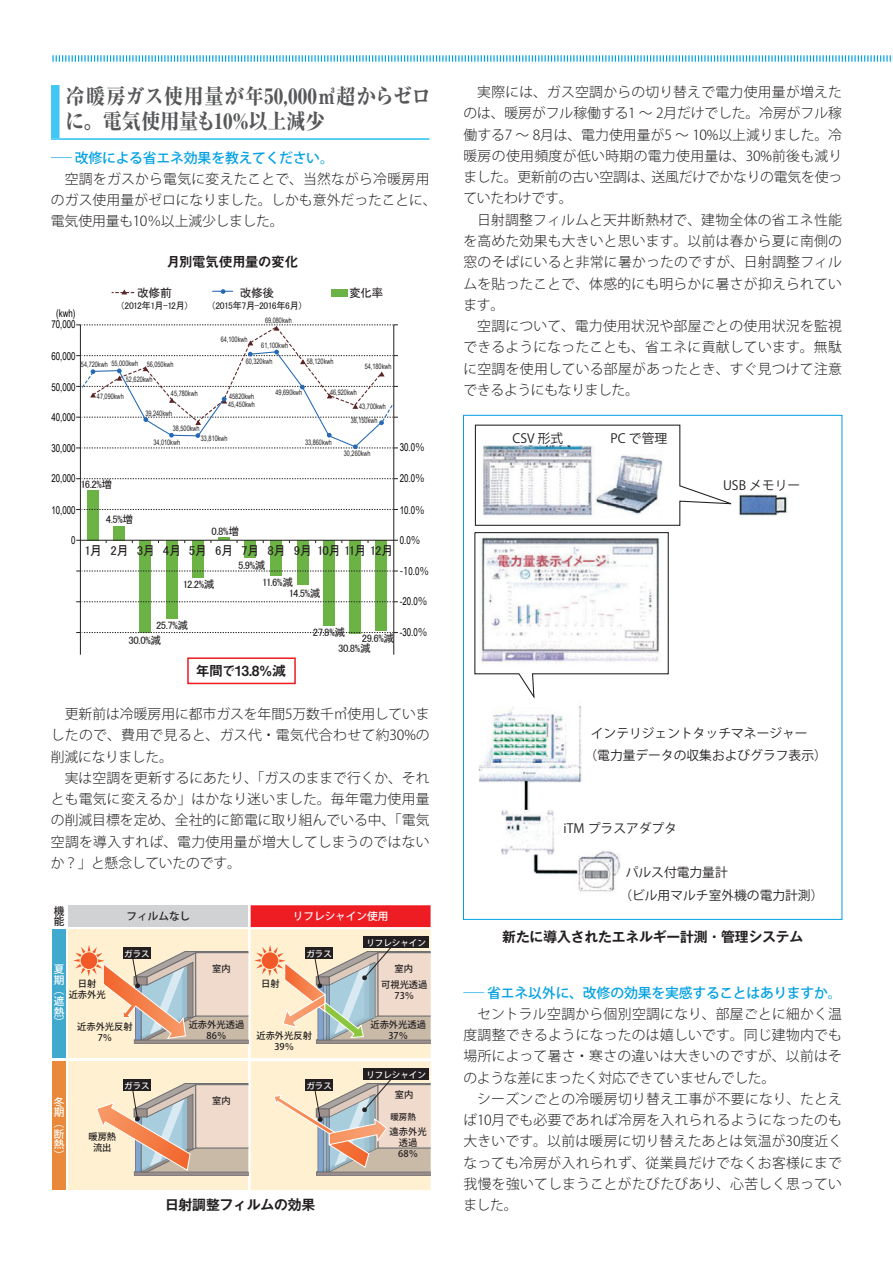
<style>
.page{position:relative;width:893px;height:1263px;background:#fff}
.page>*{position:absolute;margin:0;border:0;box-sizing:border-box;transform-origin:0 0}
.t1{font:800 21.3px/25.5px "Ryumin Pr 6";color:#57585a;scale:.9 1}
.t2{font:13.95px "Midashi Go Pr 6 MB31";letter-spacing:-.065em;color:#231f20}
.t3{font:300 13.8px/21.3px "Koz Go Pro";letter-spacing:.01em;color:#231f20;text-align:justify}
.t4{font:500 13.8px "Koz Go Pro";letter-spacing:-.01em;color:#00a1e3;scale:1.5 1}
.t5{font:700 13.8px "Gothic MB101 Pr 6 De";letter-spacing:-.01em;color:#231f20}
.t6{font:12.9px "MS P Gothic";letter-spacing:-.06em;color:#231f20}
.t7{font:12.75px/22.4px "Koz Go Pro";color:#231f20}
.t8{font:11.85px "MS P Gothic";letter-spacing:-.035em;color:#231f20}
.t9{font:10.8px "Arial Narrow";color:#030303;scale:.9 1}
.t10{font:10.8px/16.4px "MS P Gothic";letter-spacing:-.045em;color:#231f20}
.t11{font:10.8px "Koz Go Pr 6 N";color:#030303;scale:.9 1}
.t12{font:500 10.65px/10.6px "Koz Go Pr 6 N";color:#fff;text-align:justify}
.t13{font:500 10.65px/10.6px "Koz Go Pr 6 N";color:#231f20}
.t14{font:9.6px "MS P Gothic";letter-spacing:-.055em;color:#231f20}
.t15{font:500 9.3px/10.9px "Koz Go Pr 6 N";color:#231f20;text-align:center}
.t16{font:500 8.55px "Koz Go Pr 6 N";color:#fff}
.t17{font:500 8.55px "Koz Go Pr 6 N";color:#231f20}
.t18{font:7.5px/14.5px "Arial Narrow";color:#231f20;scale:.9 1}
.s1{font-family:"Koz Go Pr 6 N"}
.s2{font-family:"Arial Narrow"}
</style>
<div class="page">
<svg style="left:52px;top:55px;width:841px;height:7px"></svg>
<div style="left:51px;top:85px;width:9px;height:53px;background:#40c7f4"></div>
<hr style="left:51px;top:138px;width:378px;height:2px;background:#40c7f4">
<div style="left:68px;top:929px;width:180px;height:129px;background:#fef0d0"></div>
<div style="left:251px;top:929px;width:180px;height:129px;background:#fef0d0"></div>
<div style="left:68px;top:905px;width:180px;height:22px;background:#d1d2d4"></div>
<div style="left:251px;top:905px;width:180px;height:22px;background:#ee1d23"></div>
<div style="left:363px;top:936px;width:66px;height:12px;background:#231f20"></div>
<svg style="left:73px;top:945px;width:358px;height:98px"></svg>
<div style="left:68px;top:1061px;width:180px;height:129px;background:#fef0d0"></div>
<div style="left:52px;top:929px;width:14px;height:129px;background:#3fa9ce"></div>
<div style="left:52px;top:1061px;width:14px;height:129px;background:#e98939"></div>
<div style="left:251px;top:1061px;width:180px;height:129px;background:#fef0d0"></div>
<div style="left:363px;top:1068px;width:66px;height:11px;background:#231f20"></div>
<div style="left:123px;top:1080px;width:28px;height:11px;background:#231f20"></div>
<svg style="left:274px;top:1078px;width:157px;height:97px"></svg>
<svg style="left:96px;top:1083px;width:153px;height:92px"></svg>
<div style="left:331px;top:289px;width:16px;height:7px;background:#6cb346"></div>
<svg style="left:76px;top:324px;width:322px;height:331px"></svg>
<svg style="left:212px;top:289px;width:21px;height:5px"></svg>
<svg style="left:112px;top:289px;width:22px;height:5px"></svg>
<div style="left:187px;top:657px;width:109px;height:27px;border:2px solid #ee1d23"></div>
<hr style="left:80px;top:540px;width:314px;height:1px;background:#231f20">
<img style="left:478px;top:494px;width:310px;height:399px">
<svg style="left:474px;top:424px;width:264px;height:277px"></svg>
<div style="left:720px;top:441px;width:84px;height:51px;background:#fff"></div>
<h1 class="t1" style="left:65px;top:82px;width:407px">冷暖房ガス使用量が年50,000㎥超からゼロに。電気使用量も10％以上減少</h1>
<p class="t4" style="left:51px;top:149px;width:190px">― 改修による省エネ効果を教えてください。</p>
<p class="t3" style="left:51px;top:168px;width:387px;text-align:left;text-indent:14px">空調をガスから電気に変えたことで、当然ながら冷暖房用のガス使用量がゼロになりました。しかも意外だったことに、電気使用量も10％以上減少しました。</p>
<p class="t2" style="left:166px;top:251px;width:133px">月別電気使用量の変化</p>
<p class="t8" style="left:240px;top:286px;width:36px">改修後</p>
<p class="t14" style="left:211px;top:300px;width:93px">（2015年7月-2016年6月）</p>
<p class="t8" style="left:137px;top:286px;width:36px">改修前</p>
<p class="t14" style="left:120px;top:300px;width:70px">（2012年1月-12月）</p>
<p class="t8" style="left:349px;top:286px;width:36px">変化率</p>
<p class="t9" style="left:56px;top:306px;width:23px">(kwh)</p>
<p class="t9" style="left:51px;top:348px;width:28px">60,000</p>
<p class="t9" style="left:51px;top:379px;width:28px">50,000</p>
<p class="t18" style="left:265px;top:313px;width:31px">69,080kwh</p>
<p class="t18" style="left:261px;top:338px;width:31px">61,100kwh</p>
<p class="t9" style="left:51px;top:317px;width:28px">70,000</p>
<p class="t18" style="left:221px;top:332px;width:31px">64,100kwh</p>
<p class="t18" style="left:307px;top:353px;width:31px">58,120kwh</p>
<p class="t18" style="left:330px;top:385px;width:31px">46,920kwh</p>
<p class="t18" style="left:246px;top:354px;width:31px">60,320kwh</p>
<p class="t18" style="left:81px;top:357px;width:104px">54,720kwh 55,000kwh 56,050kwh</p>
<p class="t18" style="left:171px;top:386px;width:31px">45,780kwh</p>
<p class="t18" style="left:145px;top:406px;width:31px">39,240kwh</p>
<p class="t18" style="left:153px;top:434px;width:31px">34,010kwh</p>
<p class="t18" style="left:201px;top:431px;width:31px">33,810kwh</p>
<p class="t18" style="left:365px;top:359px;width:31px">54,180kwh</p>
<p class="t18" style="left:351px;top:399px;width:41px;text-indent:9px">43,700kwh<br>38,150kwh</p>
<p class="t18" style="left:126px;top:372px;width:31px">52,620kwh</p>
<p class="t18" style="left:275px;top:384px;width:31px">49,690kwh</p>
<p class="t18" style="left:229px;top:388px;width:30px">45820kwh</p>
<p class="t18" style="left:97px;top:389px;width:31px">47,090kwh</p>
<p class="t18" style="left:228px;top:397px;width:31px">45,450kwh</p>
<p class="t9" style="left:51px;top:409px;width:28px">40,000</p>
<p class="t9" style="left:51px;top:440px;width:28px">30,000</p>
<p class="t9" style="left:51px;top:470px;width:28px">20,000</p>
<p class="t9" style="left:51px;top:502px;width:28px">10,000</p>
<p class="t9" style="left:71px;top:532px;width:6px">0</p>
<p class="t18" style="left:173px;top:421px;width:31px">38,500kwh</p>
<p class="t18" style="left:305px;top:435px;width:31px">33,860kwh</p>
<p class="t9" style="left:400px;top:439px;width:29px">30.0<span class="s1">％</span></p>
<p class="t9" style="left:400px;top:471px;width:29px">20.0<span class="s1">％</span></p>
<p class="t9" style="left:400px;top:502px;width:29px">10.0<span class="s1">％</span></p>
<p class="t9" style="left:400px;top:532px;width:24px">0.0<span class="s1">％</span></p>
<p class="t11" style="left:400px;top:565px;width:34px">-1<span class="s2">0.0</span>％</p>
<p class="t9" style="left:400px;top:594px;width:32px">-20.0<span class="s1">％</span></p>
<p class="t9" style="left:400px;top:625px;width:32px">-30.0<span class="s1">％</span></p>
<p class="t18" style="left:344px;top:446px;width:31px">30,260kwh</p>
<p class="t10" style="left:81px;top:476px;width:33px">16.2%増</p>
<p class="t10" style="left:106px;top:511px;width:29px">4.5%増</p>
<p class="t10" style="left:212px;top:523px;width:29px">0.8%増</p>
<p class="t6" style="left:84px;top:544px;width:311px">1月 2月 3月 4月 5月 6月 7月 8月 9月 10月 11月 12月</p>
<p class="t10" style="left:262px;top:557px;width:32px;text-indent:-24px">5.9%減<br>11.6%減</p>
<p class="t10" style="left:289px;top:585px;width:33px">14.5%減</p>
<p class="t10" style="left:338px;top:623px;width:34px;line-height:17px;text-indent:-25px">27.8%減<br>30.8%減</p>
<p class="t10" style="left:183px;top:575px;width:33px">12.2%減</p>
<p class="t10" style="left:156px;top:617px;width:34px">25.7%減</p>
<p class="t10" style="left:362px;top:630px;width:34px">29.6%減</p>
<p class="t10" style="left:129px;top:632px;width:34px">30.0%減</p>
<p class="t2" style="left:196px;top:660px;width:92px">年間で13.8％減</p>
<p class="t3" style="left:51px;top:703px;width:380px;text-indent:14px">更新前は冷暖房用に都市ガスを年間5万数千㎥使用していましたので、費用で見ると、ガス代・電気代合わせて約30%の削減になりました。</p>
<p class="t3" style="left:51px;top:767px;width:380px;text-indent:14px">実は空調を更新するにあたり、「ガスのままで行くか、それとも電気に変えるか」はかなり迷いました。毎年電力使用量の削減目標を定め、全社的に節電に取り組んでいる中、「電気空調を導入すれば、電力使用量が増大してしまうのではないか？」と懸念していたのです。</p>
<p class="t13" style="left:54px;top:905px;width:12px">機能</p>
<p class="t13" style="left:126px;top:911px;width:65px">フィルムなし</p>
<p class="t12" style="left:293px;top:911px;width:97px">リフレシャイン使用</p>
<p class="t16" style="left:124px;top:949px;width:27px">ガラス</p>
<p class="t16" style="left:306px;top:949px;width:27px">ガラス</p>
<p class="t16" style="left:366px;top:938px;width:61px">リフレシャイン</p>
<p class="t15" style="left:394px;top:963px;width:20px">室内</p>
<p class="t15" style="left:212px;top:963px;width:20px">室内</p>
<p class="t12" style="left:54px;top:964px;width:12px">夏期（遮熱）</p>
<p class="t15" style="left:78px;top:978px;width:20px">日射</p>
<p class="t15" style="left:261px;top:978px;width:20px">日射</p>
<p class="t15" style="left:69px;top:989px;width:39px">近赤外光</p>
<p class="t15" style="left:381px;top:980px;width:48px">可視光透過<br>73％</p>
<p class="t15" style="left:189px;top:1019px;width:57px">近赤外光透過<br>86％</p>
<p class="t15" style="left:370px;top:1019px;width:57px">近赤外光透過</p>
<p class="t15" style="left:77px;top:1021px;width:57px">近赤外光反射<br>7％</p>
<p class="t15" style="left:256px;top:1030px;width:57px">近赤外光反射</p>
<p class="t15" style="left:388px;top:1030px;width:21px">37％</p>
<p class="t15" style="left:274px;top:1041px;width:21px">39％</p>
<p class="t12" style="left:54px;top:1097px;width:12px">冬期（断熱）</p>
<p class="t16" style="left:124px;top:1081px;width:27px">ガラス</p>
<p class="t15" style="left:212px;top:1095px;width:20px">室内</p>
<p class="t16" style="left:306px;top:1081px;width:27px">ガラス</p>
<p class="t16" style="left:366px;top:1069px;width:61px">リフレシャイン</p>
<p class="t15" style="left:395px;top:1089px;width:20px">室内</p>
<p class="t17" style="left:390px;top:1112px;width:27px">暖房熱</p>
<p class="t15" style="left:88px;top:1131px;width:29px">暖房熱流出</p>
<p class="t15" style="left:390px;top:1127px;width:39px">遠赤外光透過<br>68％</p>
<p class="t5" style="left:165px;top:1193px;width:152px">日射調整フィルムの効果</p>
<p class="t3" style="left:463px;top:82px;width:380px;text-indent:14px">実際には、ガス空調からの切り替えで電力使用量が増えたのは、暖房がフル稼働する1 ～ 2月だけでした。冷房がフル稼働する7 ～ 8月は、電力使用量が5 ～ 10%以上減りました。冷暖房の使用頻度が低い時期の電力使用量は、30%前後も減りました。更新前の古い空調は、送風だけでかなりの電気を使っていたわけです。</p>
<p class="t3" style="left:463px;top:209px;width:380px;text-indent:14px">日射調整フィルムと天井断熱材で、建物全体の省エネ性能を高めた効果も大きいと思います。以前は春から夏に南側の窓のそばにいると非常に暑かったのですが、日射調整フィルムを貼ったことで、体感的にも明らかに暑さが抑えられています。</p>
<p class="t3" style="left:463px;top:315px;width:380px;text-indent:14px">空調について、電力使用状況や部屋ごとの使用状況を監視できるようになったことも、省エネに貢献しています。無駄に空調を使用している部屋があったとき、すぐ見つけて注意できるようにもなりました。</p>
<p class="t7" style="left:512px;top:428px;width:52px">CSV 形式</p>
<p class="t7" style="left:611px;top:428px;width:58px">PC で管理</p>
<p class="t7" style="left:723px;top:475px;width:79px">USB メモリー</p>
<p class="t7" style="left:584px;top:722px;width:244px;text-indent:6px">インテリジェントタッチマネージャー<br>（電力量データの収集およびグラフ表示）</p>
<p class="t7" style="left:564px;top:817px;width:115px">iTM プラスアダプタ</p>
<p class="t7" style="left:619px;top:862px;width:206px;text-indent:6px">パルス付電力量計<br>（ビル用マルチ室外機の電力計測）</p>
<p class="t5" style="left:502px;top:925px;width:302px">新たに導入されたエネルギー計測・管理システム</p>
<p class="t4" style="left:463px;top:984px;width:254px">― 省エネ以外に、改修の効果を実感することはありますか。</p>
<p class="t3" style="left:463px;top:1003px;width:380px;text-indent:14px">セントラル空調から個別空調になり、部屋ごとに細かく温度調整できるようになったのは嬉しいです。同じ建物内でも場所によって暑さ・寒さの違いは大きいのですが、以前はそのような差にまったく対応できていませんでした。</p>
<p class="t3" style="left:463px;top:1088px;width:380px;text-indent:14px">シーズンごとの冷暖房切り替え工事が不要になり、たとえば10月でも必要であれば冷房を入れられるようになったのも大きいです。以前は暖房に切り替えたあとは気温が30度近くなっても冷房が入れられず、従業員だけでなくお客様にまで我慢を強いてしまうことがたびたびあり、心苦しく思っていました。</p>
</div>
